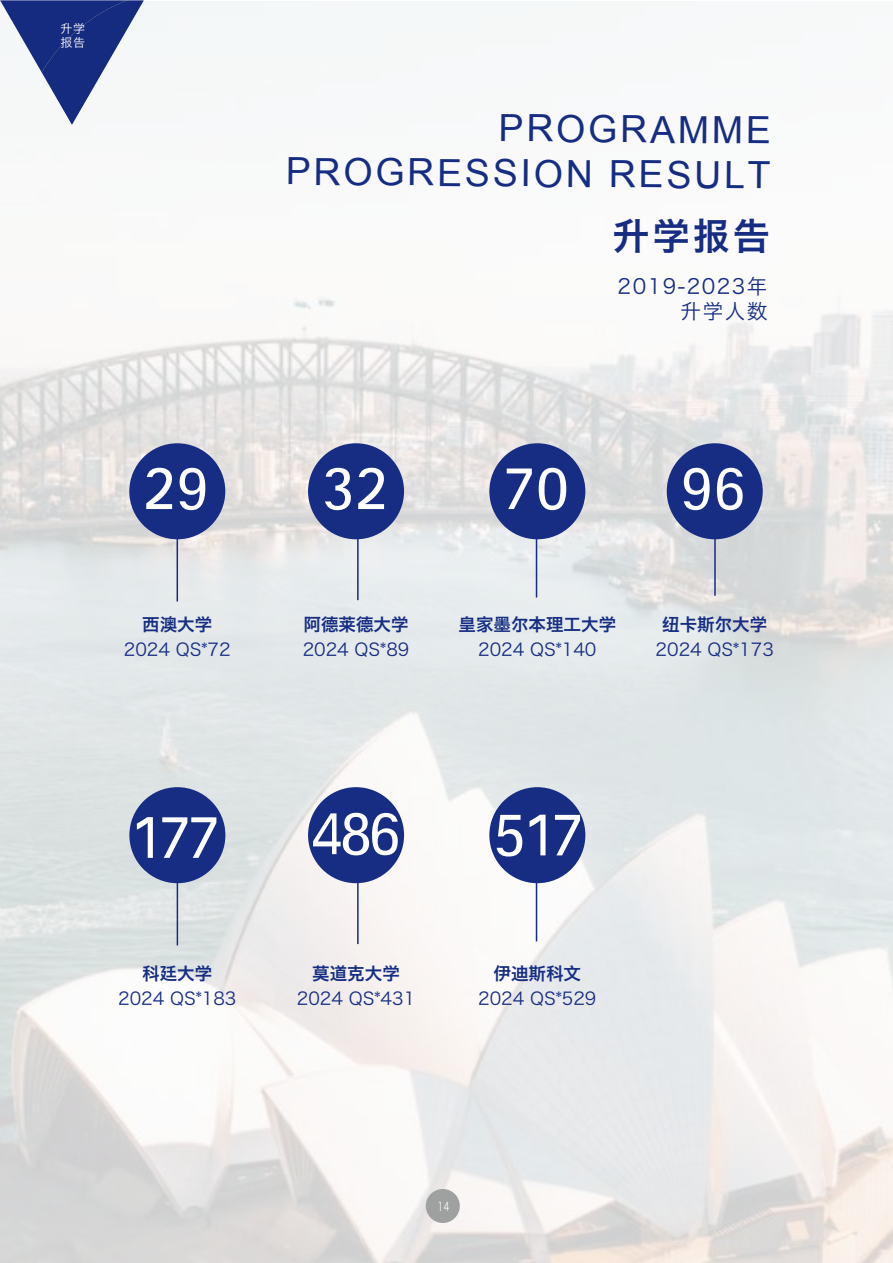
<style>
.page{position:relative;width:893px;height:1263px;background:#fff}
.page>*{position:absolute;margin:0;border:0;box-sizing:border-box;transform-origin:0 0}
.t1{font:61.35px "SIL Hei Med Jian";letter-spacing:-.07em;color:#fff}
.t2{font:37.5px/45.9px "Arial";color:#162d83;text-align:right}
.t3{font:37.2px "Hiragino Sans GB W6";color:#162d83}
.t4{font:20.55px/24.8px "Hiragino Sans GB W3";letter-spacing:.075em;color:#162d83;text-align:right}
.t5{font:17.55px "Hiragino Sans GB W3";color:#162d83}
.t6{font:17.55px "Hiragino Sans GB W6";color:#162d83}
.t7{font:12px/14.4px "Hiragino Sans GB W3";color:#fff}
.t8{font:12px "Hiragino Sans GB W3";color:#fff;scale:.69 1}
</style>
<div class="page">
<img style="left:0;top:1px;width:893px;height:1262px">
<svg style="left:0;top:0;width:144px;height:125px"></svg>
<div style="left:129px;top:443px;width:96px;height:96px;background:#162d83;border-radius:50%"></div>
<hr style="left:177px;top:537px;width:1px;height:64px;background:#162d83">
<div style="left:308px;top:443px;width:96px;height:96px;background:#162d83;border-radius:50%"></div>
<hr style="left:357px;top:536px;width:2px;height:64px;background:#162d83">
<div style="left:489px;top:443px;width:96px;height:96px;background:#162d83;border-radius:50%"></div>
<hr style="left:536px;top:533px;width:1px;height:64px;background:#162d83">
<div style="left:667px;top:443px;width:96px;height:96px;background:#162d83;border-radius:50%"></div>
<hr style="left:714px;top:531px;width:2px;height:65px;background:#162d83">
<div style="left:129px;top:787px;width:96px;height:96px;background:#162d83;border-radius:50%"></div>
<hr style="left:177px;top:881px;width:1px;height:64px;background:#162d83">
<div style="left:308px;top:787px;width:96px;height:96px;background:#162d83;border-radius:50%"></div>
<hr style="left:357px;top:880px;width:2px;height:64px;background:#162d83">
<div style="left:489px;top:787px;width:96px;height:96px;background:#162d83;border-radius:50%"></div>
<hr style="left:536px;top:877px;width:1px;height:64px;background:#162d83">
<div style="left:426px;top:1189px;width:34px;height:34px;background:#9fa0a0;border-radius:50%"></div>
<p class="t7" style="left:60px;top:21px;width:26px">升学报告</p>
<h1 class="t1" style="left:143px;top:448px;width:68px">29</h1>
<p class="t6" style="left:142px;top:613px;width:72px">西澳大学</p>
<p class="t5" style="left:124px;top:638px;width:108px">2024 QS*72</p>
<h2 class="t2" style="left:287px;top:101px;width:486px;rotate:1deg">PROGRAMME<br>PROGRESSION RESULT</h2>
<h3 class="t3" style="left:613px;top:212px;width:159px">升学报告</h3>
<p class="t4" style="left:618px;top:273px;width:151px">2019-2023年升学人数</p>
<h1 class="t1" style="left:321px;top:448px;width:68px">32</h1>
<p class="t6" style="left:303px;top:613px;width:107px">阿德莱德大学</p>
<p class="t5" style="left:303px;top:638px;width:108px">2024 QS*89</p>
<h1 class="t1" style="left:503px;top:448px;width:68px">70</h1>
<h1 class="t1" style="left:680px;top:448px;width:68px">96</h1>
<p class="t6" style="left:458px;top:613px;width:159px">皇家墨尔本理工大学</p>
<p class="t5" style="left:478px;top:638px;width:120px">2024 QS*140</p>
<p class="t6" style="left:662px;top:613px;width:107px">纽卡斯尔大学</p>
<p class="t5" style="left:656px;top:638px;width:120px">2024 QS*173</p>
<h1 class="t1" style="left:129px;top:796px;width:93px">177</h1>
<p class="t6" style="left:142px;top:962px;width:72px">科廷大学</p>
<p class="t5" style="left:118px;top:987px;width:120px">2024 QS*183</p>
<h1 class="t1" style="left:310px;top:793px;width:93px">486</h1>
<p class="t6" style="left:312px;top:962px;width:89px">莫道克大学</p>
<p class="t5" style="left:297px;top:987px;width:120px">2024 QS*431</p>
<h1 class="t1" style="left:493px;top:794px;width:93px">517</h1>
<p class="t6" style="left:494px;top:962px;width:89px">伊迪斯科文</p>
<p class="t5" style="left:478px;top:987px;width:120px">2024 QS*529</p>
<p class="t8" style="left:438px;top:1199px;width:18px">14</p>
</div>
